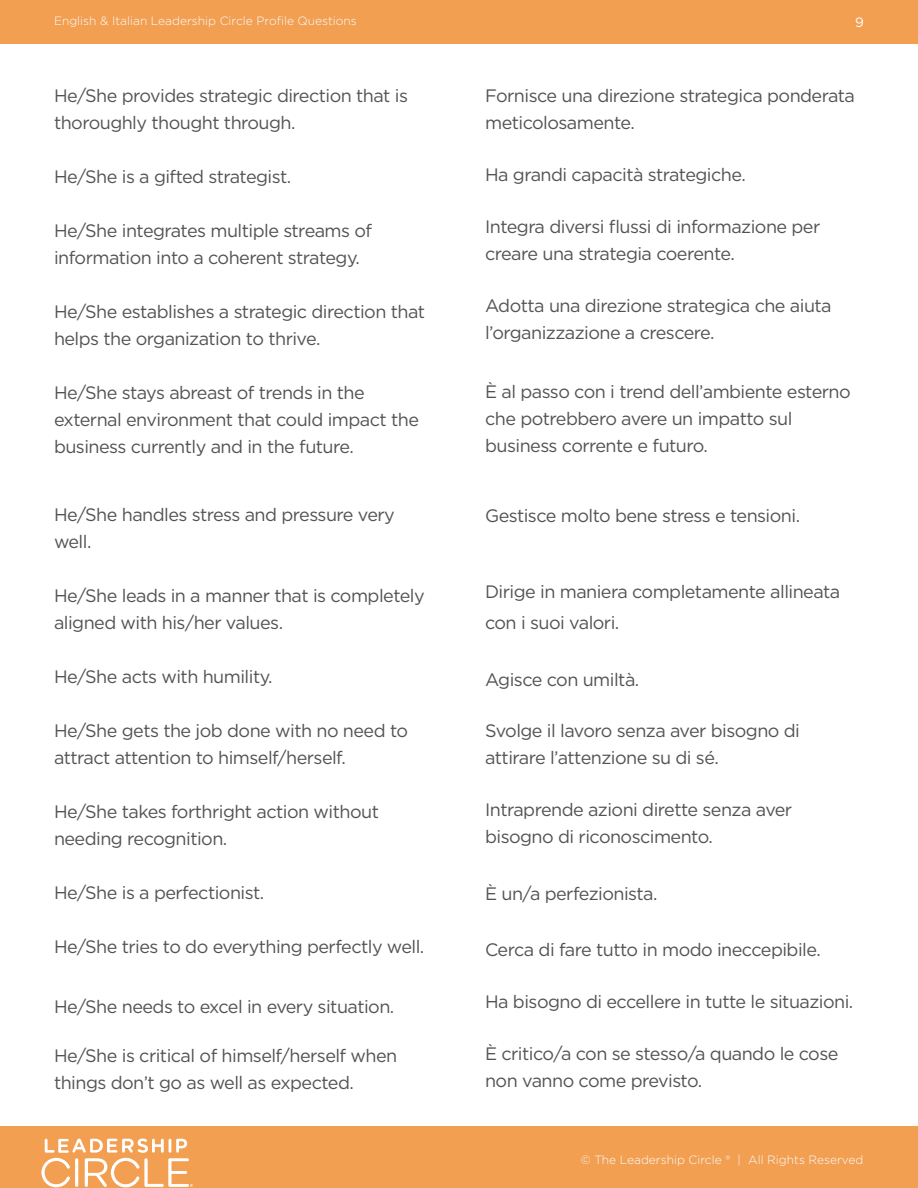
<style>
.page{position:relative;width:918px;height:1188px;background:#fff}
.page>*{position:absolute;margin:0;border:0;box-sizing:border-box;transform-origin:0 0}
.t1{font:18px/27px "Gotham";letter-spacing:-.03em;color:#535353}
.t2{font:13.5px "Gotham";color:#fff}
.t3{font:300 12px "Gotham";color:#fbfdfe}
</style>
<div class="page">
<div style="left:0;top:1126px;width:918px;height:62px;background:#f29f52"></div>
<div style="left:0;top:0;width:918px;height:43px;background:#f29f52"></div>
<svg style="left:41px;top:1138px;width:152px;height:49px"></svg>
<p class="t3" style="left:54px;top:13px;width:304px">English &amp; Italian Leadership Circle Profile Questions</p>
<p class="t2" style="left:855px;top:13px;width:10px">9</p>
<p class="t1" style="left:54px;top:82px;width:356px">He/She provides strategic direction that is thoroughly thought through.</p>
<p class="t1" style="left:54px;top:163px;width:239px">He/She is a gifted strategist.</p>
<p class="t1" style="left:54px;top:217px;width:320px">He/She integrates multiple streams of information into a coherent strategy.</p>
<p class="t1" style="left:54px;top:298px;width:373px">He/She establishes a strategic direction that helps the organization to thrive.</p>
<p class="t1" style="left:54px;top:379px;width:367px">He/She stays abreast of trends in the external environment that could impact the business currently and in the future.</p>
<p class="t1" style="left:54px;top:500px;width:342px">He/She handles stress and pressure very well.</p>
<p class="t1" style="left:54px;top:581px;width:372px">He/She leads in a manner that is completely aligned with his/her values.</p>
<p class="t1" style="left:54px;top:662px;width:220px">He/She acts with humility.</p>
<p class="t1" style="left:54px;top:716px;width:356px">He/She gets the job done with no need to attract attention to himself/herself.</p>
<p class="t1" style="left:54px;top:797px;width:326px">He/She takes forthright action without needing recognition.</p>
<p class="t1" style="left:54px;top:878px;width:212px">He/She is a perfectionist.</p>
<p class="t1" style="left:54px;top:932px;width:372px">He/She tries to do everything perfectly well.</p>
<p class="t1" style="left:54px;top:992px;width:342px">He/She needs to excel in every situation.</p>
<p class="t1" style="left:54px;top:1042px;width:345px">He/She is critical of himself/herself when things don’t go as well as expected.</p>
<p class="t1" style="left:485px;top:82px;width:371px">Fornisce una direzione strategica ponderata meticolosamente.</p>
<p class="t1" style="left:485px;top:161px;width:262px">Ha grandi capacità strategiche.</p>
<p class="t1" style="left:485px;top:213px;width:337px">Integra diversi flussi di informazione per creare una strategia coerente.</p>
<p class="t1" style="left:485px;top:291px;width:348px">Adotta una direzione strategica che aiuta l’organizzazione a crescere.</p>
<p class="t1" style="left:485px;top:378px;width:367px">È al passo con i trend dell’ambiente esterno che potrebbero avere un impatto sul business corrente e futuro.</p>
<p class="t1" style="left:485px;top:502px;width:316px">Gestisce molto bene stress e tensioni.</p>
<p class="t1" style="left:485px;top:575px;width:357px;line-height:31.5px">Dirige in maniera completamente allineata con i suoi valori.</p>
<p class="t1" style="left:485px;top:665px;width:156px">Agisce con umiltà.</p>
<p class="t1" style="left:485px;top:717px;width:316px">Svolge il lavoro senza aver bisogno di attirare l’attenzione su di sé.</p>
<p class="t1" style="left:485px;top:796px;width:309px">Intraprende azioni dirette senza aver bisogno di riconoscimento.</p>
<p class="t1" style="left:485px;top:879px;width:174px">È un/a perfezionista.</p>
<p class="t1" style="left:485px;top:936px;width:337px">Cerca di fare tutto in modo ineccepibile.</p>
<p class="t1" style="left:485px;top:987px;width:370px">Ha bisogno di eccellere in tutte le situazioni.</p>
<p class="t1" style="left:485px;top:1039px;width:355px">È critico/a con se stesso/a quando le cose non vanno come previsto.</p>
<p class="t3" style="left:581px;top:1152px;width:284px">© The Leadership Circle ® | All Rights Reserved</p>
</div>
